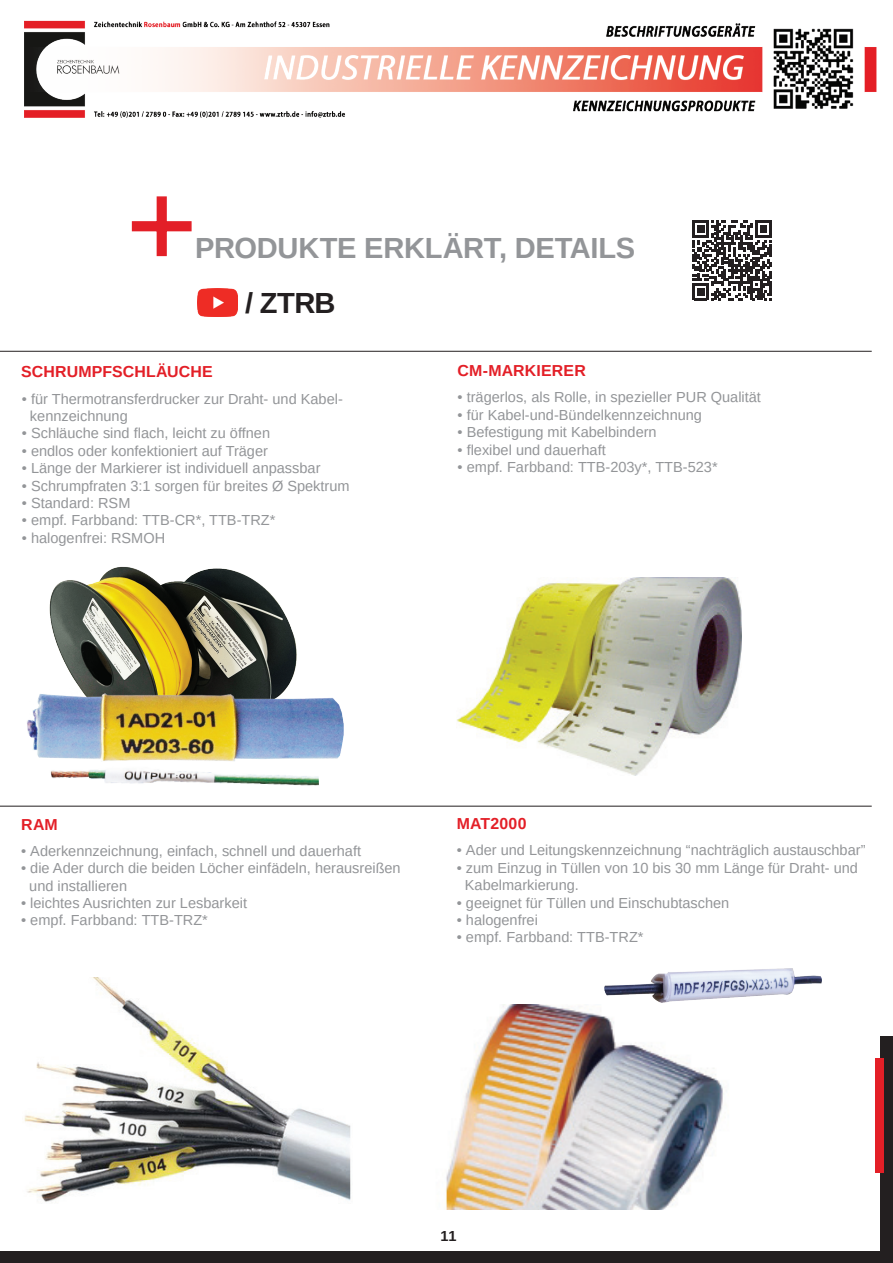
<style>
.page{position:relative;width:893px;height:1263px;background:#fff}
.page>*{position:absolute;margin:0;border:0;box-sizing:border-box;transform-origin:0 0}
.t1{font:700 29.1px "Arimo";letter-spacing:-.01em;color:#939598}
.t2{font:700 29.1px "Arimo";color:#231f20}
.t3{font:700 15.9px "Arimo";letter-spacing:.005em;color:#e31f27}
.t4{font:14.55px/17.4px "Arimo";color:#939598}
.t5{font:700 14.55px "Arimo";color:#231f20}
.t6{font:700 11.55px "Arimo";color:#231f20}
</style>
<div class="page">
<div style="left:880px;top:1036px;width:13px;height:225px;background:#231f20"></div>
<div style="left:875px;top:1058px;width:8px;height:115px;background:#e31f27"></div>
<img style="left:446px;top:1004px;width:278px;height:205px">
<hr style="left:0;top:351px;width:872px;height:1px;background:#231f20">
<hr style="left:0;top:806px;width:872px;height:1px;background:#231f20">
<img style="left:49px;top:566px;width:295px;height:173px">
<div style="left:0;top:1251px;width:893px;height:12px;background:#231f20"></div>
<svg style="left:131px;top:196px;width:61px;height:61px"></svg>
<svg style="left:692px;top:221px;width:80px;height:79px"></svg>
<img style="left:27px;top:693px;width:316px;height:66px">
<img style="left:24px;top:978px;width:327px;height:224px">
<img style="left:457px;top:578px;width:284px;height:197px">
<img style="left:40px;top:728px;width:279px;height:58px">
<img style="left:604px;top:969px;width:217px;height:34px">
<img style="left:198px;top:289px;width:39px;height:28px">
<img style="left:24px;top:20px;width:853px;height:98px">
<h1 class="t1" style="left:195px;top:228px;width:442px">PRODUKTE ERKLÄRT, DETAILS</h1>
<p class="t3" style="left:21px;top:361px;width:193px">SCHRUMPFSCHLÄUCHE</p>
<h1 class="t2" style="left:245px;top:282px;width:92px">/ ZTRB</h1>
<p class="t4" style="left:30px;top:390px;width:314px;text-indent:-8px">• für Thermotransferdrucker zur Draht- und Kabel&shy;kennzeichnung</p>
<p class="t4" style="left:22px;top:425px;width:250px">• Schläuche sind flach, leicht zu öffnen</p>
<p class="t4" style="left:22px;top:442px;width:248px">• endlos oder konfektioniert auf Träger</p>
<p class="t4" style="left:22px;top:460px;width:300px">• Länge der Markierer ist individuell anpassbar</p>
<p class="t4" style="left:22px;top:477px;width:329px">• Schrumpfraten 3:1 sorgen für breites Ø Spektrum</p>
<p class="t4" style="left:22px;top:494px;width:110px">• Standard: RSM</p>
<p class="t4" style="left:22px;top:512px;width:255px">• empf. Farbband: TTB-CR*, TTB-TRZ*</p>
<p class="t4" style="left:22px;top:529px;width:145px">• halogenfrei: RSMOH</p>
<p class="t3" style="left:458px;top:359px;width:130px">CM-MARKIERER</p>
<p class="t4" style="left:458px;top:389px;width:305px">• trägerlos, als Rolle, in spezieller PUR Qualität</p>
<p class="t4" style="left:458px;top:406px;width:246px">• für Kabel-und-Bündelkennzeichnung</p>
<p class="t4" style="left:458px;top:424px;width:201px">• Befestigung mit Kabelbindern</p>
<p class="t4" style="left:458px;top:441px;width:150px">• flexibel und dauerhaft</p>
<p class="t4" style="left:458px;top:458px;width:262px">• empf. Farbband: TTB-203y*, TTB-523*</p>
<p class="t3" style="left:21px;top:813px;width:38px">RAM</p>
<p class="t4" style="left:21px;top:842px;width:341px">• Aderkennzeichnung, einfach, schnell und dauerhaft</p>
<p class="t4" style="left:29px;top:859px;width:373px;text-indent:-8px">• die Ader durch die beiden Löcher einfädeln, herausreißen und installieren</p>
<p class="t4" style="left:21px;top:894px;width:227px">• leichtes Ausrichten zur Lesbarkeit</p>
<p class="t4" style="left:21px;top:912px;width:188px">• empf. Farbband: TTB-TRZ*</p>
<p class="t3" style="left:457px;top:812px;width:71px">MAT2000</p>
<p class="t4" style="left:457px;top:842px;width:410px">• Ader und Leitungskennzeichnung “nachträglich austauschbar”</p>
<p class="t4" style="left:465px;top:859px;width:394px;text-indent:-8px">• zum Einzug in Tüllen von 10 bis 30 mm Länge für Draht- und<br>Kabelmarkierung.</p>
<p class="t4" style="left:457px;top:894px;width:274px">• geeignet für Tüllen und Einschubtaschen</p>
<p class="t4" style="left:457px;top:911px;width:83px">• halogenfrei</p>
<p class="t4" style="left:457px;top:929px;width:188px">• empf. Farbband: TTB-TRZ*</p>
<p class="t6" style="left:440px;top:1226px;width:15px">11</p>
<p class="t5" style="left:441px;top:1225px;width:17px">11</p>
</div>
